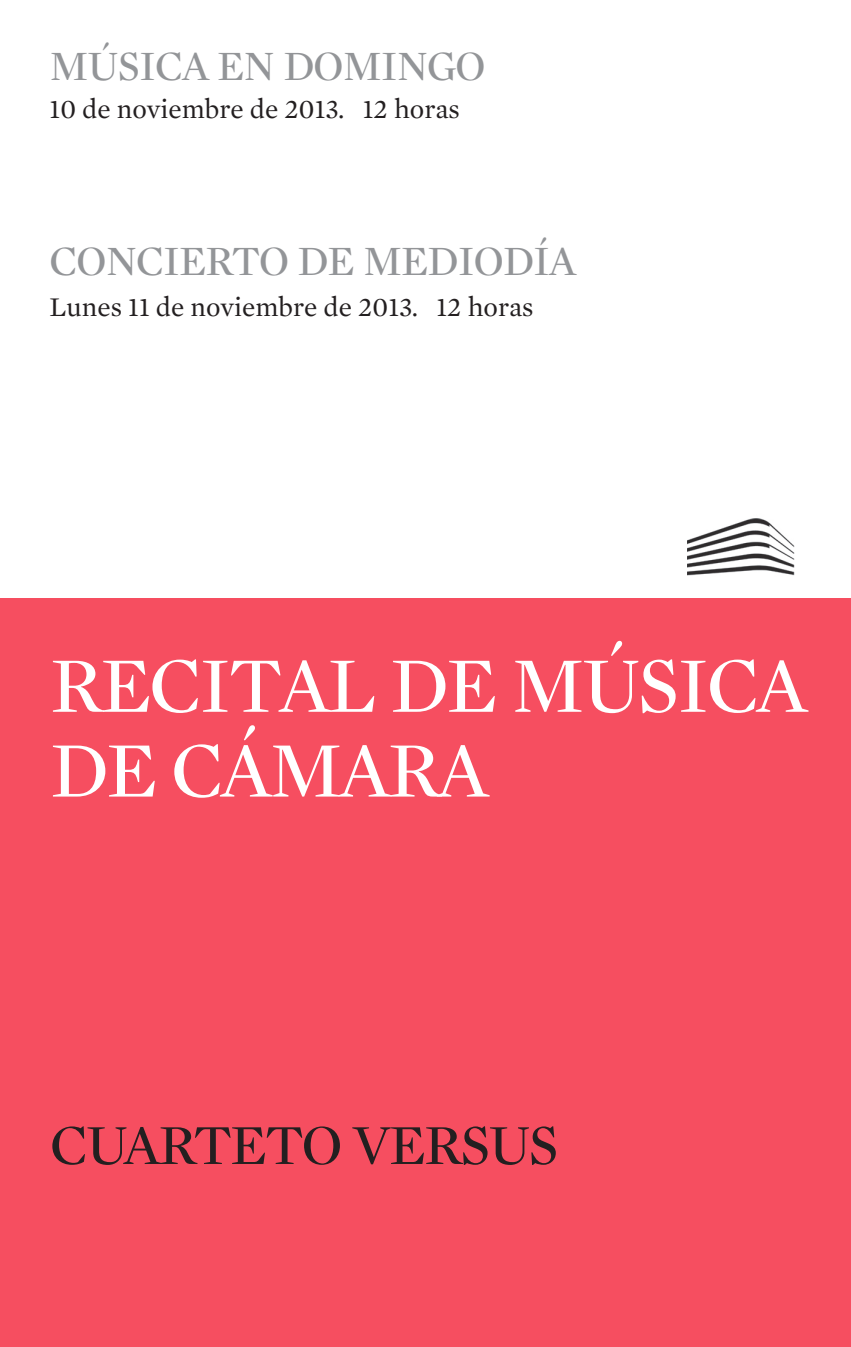
<style>
.page{position:relative;width:851px;height:1347px;background:#fff}
.page>*{position:absolute;margin:0;border:0;box-sizing:border-box;transform-origin:0 0}
.t1{font:80px/84.8px "Mercury Display";letter-spacing:-.03em;color:#fff}
.t2{font:57.5px "Mercury Display";letter-spacing:-.03em;color:#231f20}
.t3{font:42.5px "Mercury Display";letter-spacing:-.02em;color:#939598}
.t4{font:27.5px "Mercury Text G1";color:#231f20}
</style>
<div class="page">
<div style="left:0;top:599px;width:850px;height:747px;background:#f64e60"></div>
<img style="left:687px;top:518px;width:107px;height:58px">
<p class="t3" style="left:50px;top:36px;width:437px">MÚSICA EN DOMINGO</p>
<p class="t4" style="left:50px;top:92px;width:411px">10 de noviembre de 2013. 12 horas</p>
<p class="t3" style="left:50px;top:231px;width:528px">CONCIERTO DE MEDIODÍA</p>
<p class="t4" style="left:50px;top:290px;width:485px">Lunes 11 de noviembre de 2013. 12 horas</p>
<p class="t1" style="left:50px;top:640px;width:758px">RECITAL DE MÚSICA<br>DE CÁMARA</p>
<p class="t2" style="left:50px;top:1105px;width:510px">CUARTETO VERSUS</p>
</div>
